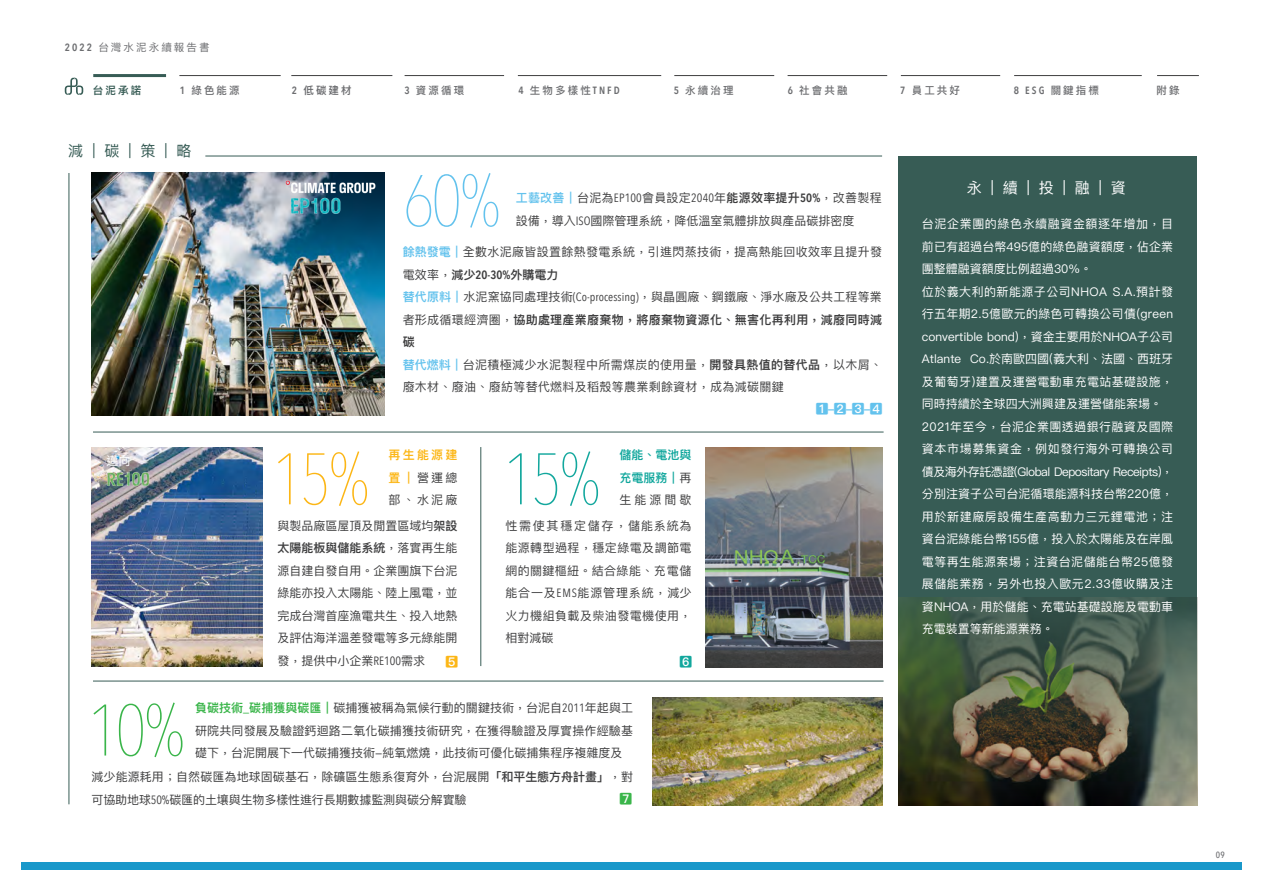
<style>
.page{position:relative;width:1263px;height:893px;background:#fff}
.page>*{position:absolute;margin:0;border:0;box-sizing:border-box;transform-origin:0 0}
.t1{font:200 72px "Avenir Next Condensed";color:#3ab54a}
.t2{font:200 72px "Avenir Next Condensed";color:#fcb615}
.t3{font:200 72px "Avenir Next Condensed";color:#63c2ed}
.t4{font:200 72px "Avenir Next Condensed";color:#12a79d}
.t5{font:15px "Ping Fang TC";color:#fff}
.t6{font:15px "Ping Fang TC";color:#375c55}
.t7{font:12px/22.5px "Ping Fang TC";letter-spacing:.015em;color:#3e3e3f;text-align:justify}
.t8{font:12px/22.5px "Ping Fang TC";letter-spacing:.015em;color:#fff}
.t9{font:12px/22.5px "Ping Fang TC";letter-spacing:-.01em;color:#3e3e3f}
.t10{font:600 12px/22.5px "Ping Fang TC";color:#12a79d;text-align:justify}
.t11{font:600 12px "Ping Fang TC";color:#63c2ed}
.t12{font:600 12px "Ping Fang TC";color:#fcb615}
.t13{font:600 12px "Ping Fang TC";color:#3ab54a}
.t14{font:500 10.5px "Ping Fang TC";letter-spacing:.2em;color:#6c6d70}
.t15{font:600 10.5px "Avenir Next Condensed";letter-spacing:.2em;color:#6c6d70}
.t16{font:10.5px "Ping Fang TC";letter-spacing:.2em;color:#6c6d70}
.t17{font:600 10.5px "Ping Fang TC";color:#6c6d70}
.t18{font:600 10.5px "Ping Fang TC";color:#375c55}
.t19{font:500 9px "Avenir Next Condensed";color:#6c6d70}
.s1{font-family:"Avenir Next Condensed";font-weight:600}
.s2{font-family:"Avenir Next Condensed"}
.s3{font-family:"Ping Fang TC";font-weight:500}
.s4{font-weight:600;color:#63c2ed}
.s5{font-weight:600}
.s6{font-weight:400;color:#3e3e3f}
.s7{font-weight:600;color:#fcb615}
.s8{font-weight:600;color:#3ab54a}
.s9{font-family:"Avenir Next Condensed";color:#3ab54a}
</style>
<div class="page">
<div style="left:898px;top:156px;width:299px;height:650px;background:#375c55"></div>
<img style="left:898px;top:597px;width:300px;height:209px">
<div style="left:21px;top:862px;width:1220px;height:8px;background:#1998ca"></div>
<hr style="left:179px;top:75px;width:102px;height:1px;background:#3e3e3f">
<hr style="left:93px;top:74px;width:73px;height:3px;background:#375c55">
<hr style="left:291px;top:75px;width:101px;height:1px;background:#3e3e3f">
<hr style="left:405px;top:75px;width:99px;height:1px;background:#3e3e3f">
<hr style="left:674px;top:75px;width:100px;height:1px;background:#3e3e3f">
<hr style="left:787px;top:75px;width:100px;height:1px;background:#3e3e3f">
<hr style="left:901px;top:75px;width:99px;height:1px;background:#3e3e3f">
<hr style="left:1014px;top:75px;width:128px;height:1px;background:#3e3e3f">
<hr style="left:1157px;top:75px;width:42px;height:1px;background:#3e3e3f">
<hr style="left:518px;top:75px;width:143px;height:1px;background:#3e3e3f">
<svg style="left:65px;top:78px;width:18px;height:17px"></svg>
<img style="left:92px;top:172px;width:292px;height:244px">
<img style="left:92px;top:447px;width:170px;height:219px">
<img style="left:705px;top:447px;width:177px;height:221px">
<img style="left:652px;top:698px;width:230px;height:108px">
<img style="left:270px;top:172px;width:115px;height:57px">
<img style="left:100px;top:467px;width:85px;height:23px">
<hr style="left:93px;top:432px;width:791px;height:1px;background:#375c55">
<hr style="left:93px;top:681px;width:791px;height:1px;background:#375c55">
<hr style="left:480px;top:447px;width:1px;height:219px;background:#375c55">
<hr style="left:205px;top:156px;width:677px;height:1px;background:#375c55">
<hr style="left:69px;top:173px;width:1px;height:631px;background:#375c55">
<p class="t16" style="left:65px;top:40px;width:146px"><span class="s1">2022</span> 台灣水泥永續報告書</p>
<p class="t18" style="left:93px;top:83px;width:50px">台泥承諾</p>
<p class="t14" style="left:180px;top:83px;width:61px"><span class="s1">1</span> 綠色能源</p>
<p class="t17" style="left:292px;top:83px;width:61px"><span class="s2">2</span> 低碳建材</p>
<p class="t14" style="left:404px;top:83px;width:61px"><span class="s1">3</span> 資源循環</p>
<p class="t15" style="left:518px;top:81px;width:103px">4 <span class="s3">生物多樣性</span>TNFD</p>
<p class="t14" style="left:674px;top:83px;width:61px"><span class="s1">5</span> 永續治理</p>
<p class="t14" style="left:788px;top:83px;width:61px"><span class="s1">6</span> 社會共融</p>
<p class="t14" style="left:900px;top:83px;width:61px"><span class="s1">7</span> 員工共好</p>
<p class="t15" style="left:1014px;top:81px;width:87px">8 ESG <span class="s3">關鍵指標</span></p>
<p class="t14" style="left:1156px;top:83px;width:25px">附錄</p>
<p class="t6" style="left:68px;top:141px;width:124px">減｜碳｜策｜略</p>
<h1 class="t3" style="left:403px;top:158px;width:101px">60%</h1>
<p class="t7" style="left:516px;top:187px;width:367px"><span class="s4">工藝改善｜</span>台泥為<span class="s2">EP100</span>會員設定<span class="s2">2040</span>年<span class="s5">能源效率提升</span><span class="s1">50%</span>，改善製程設備，導入<span class="s2">ISO</span>國際管理系統，降低溫室氣體排放與產品碳排密度</p>
<p class="t7" style="left:403px;top:240px;width:481px;text-align:left"><span class="s4">餘熱發電｜</span>全數水泥廠皆設置餘熱發電系統，引進閃蒸技術，提高熱能回收效率且提升發電效率，<span class="s5">減少</span><span class="s1">20-30%</span><span class="s5">外購電力<br></span><span class="s4">替代原料｜</span>水泥窯協同處理技術<span class="s2">(Co-processing)</span>，與晶圓廠、鋼鐵廠、淨水廠及公共工程等業者形成循環經濟圈，<span class="s5">協助處理產業廢棄物，將廢棄物資源化、無害化再利用，減廢同時減碳<br></span><span class="s4">替代燃料｜</span>台泥積極減少水泥製程中所需煤炭的使用量，<span class="s5">開發具熱值的替代品</span>，以木屑、廢木材、廢油、廢紡等替代燃料及稻殼等農業剩餘資材，成為減碳關鍵</p>
<p class="t11" style="left:816px;top:401px;width:68px">1-2-3-4</p>
<p class="t10" style="left:620px;top:444px;width:73px">儲能、電池與充電服務｜<span class="s6">再生能源間歇</span></p>
<p class="t7" style="left:505px;top:514px;width:188px">性需使其穩定儲存，儲能系統為能源轉型過程，穩定綠電及調節電網的關鍵樞紐。結合綠能、充電儲能合一及<span class="s2">EMS</span>能源管理系統，減少火力機組負載及柴油發電機使用，相對減碳</p>
<p class="t7" style="left:388px;top:444px;width:70px"><span class="s7">再生能源建置｜</span>營運總部、水泥廠</p>
<p class="t7" style="left:277px;top:514px;width:181px">與製品廠區屋頂及閒置區域均<span class="s5">架設太陽能板與儲能系統</span>，落實再生能源自建自發自用。企業團旗下台泥綠能亦投入太陽能、陸上風電，並完成台灣首座漁電共生、投入地熱及評估海洋溫差發電等多元綠能開發，提供中小企業<span class="s2">RE100</span>需求</p>
<p class="t7" style="left:195px;top:697px;width:439px"><span class="s8">負碳技術</span><span class="s9">_</span><span class="s8">碳捕獲與碳匯｜</span>碳捕獲被稱為氣候行動的關鍵技術，台泥自<span class="s2">2011</span>年起與工研院共同發展及驗證鈣迴路二氧化碳捕獲技術研究，在獲得驗證及厚實操作經驗基礎下，台泥開展下一代碳捕獲技術-純氧燃燒，此技術可優化碳捕集程序複雜度及</p>
<p class="t9" style="left:91px;top:766px;width:543px">減少能源耗用；自然碳匯為地球固碳基石，除礦區生態系復育外，台泥展開<span class="s5">「和平生態方舟計畫」</span>，對可協助地球<span class="s2">50%</span>碳匯的土壤與生物多樣性進行長期數據監測與碳分解實驗</p>
<h1 class="t4" style="left:502px;top:436px;width:101px">15%</h1>
<h1 class="t2" style="left:271px;top:436px;width:101px">15%</h1>
<p class="t8" style="left:107px;top:450px;width:25px">邁向</p>
<p class="t12" style="left:446px;top:654px;width:13px">5</p>
<p class="t10" style="left:680px;top:650px;width:13px">6</p>
<h1 class="t1" style="left:87px;top:687px;width:101px">10%</h1>
<p class="t13" style="left:620px;top:791px;width:13px">7</p>
<p class="t5" style="left:967px;top:178px;width:160px">永｜續｜投｜融｜資</p>
<p class="t8" style="left:922px;top:213px;width:253px">台泥企業團的綠色永續融資金額逐年增加，目前已有超過台幣495億的綠色融資額度，佔企業團整體融資額度比例超過30%。<br>位於義大利的新能源子公司NHOA S.A.預計發行五年期2.5億歐元的綠色可轉換公司債(green convertible bond)，資金主要用於NHOA子公司<br>Atlante Co.於南歐四國(義大利、法國、西班牙及葡萄牙)建置及運營電動車充電站基礎設施，同時持續於全球四大洲興建及運營儲能案場。<br>2021年至今，台泥企業團透過銀行融資及國際資本市場募集資金，例如發行海外可轉換公司債及海外存託憑證(Global Depositary Receipts)，分別注資子公司台泥循環能源科技台幣220億，用於新建廠房設備生產高動力三元鋰電池；注資台泥綠能台幣155億，投入於太陽能及在岸風電等再生能源案場；注資台泥儲能台幣25億發展儲能業務，另外也投入歐元2.33億收購及注資NHOA，用於儲能、充電站基礎設施及電動車充電裝置等新能源業務。</p>
<p class="t19" style="left:1216px;top:849px;width:11px">09</p>
</div>
